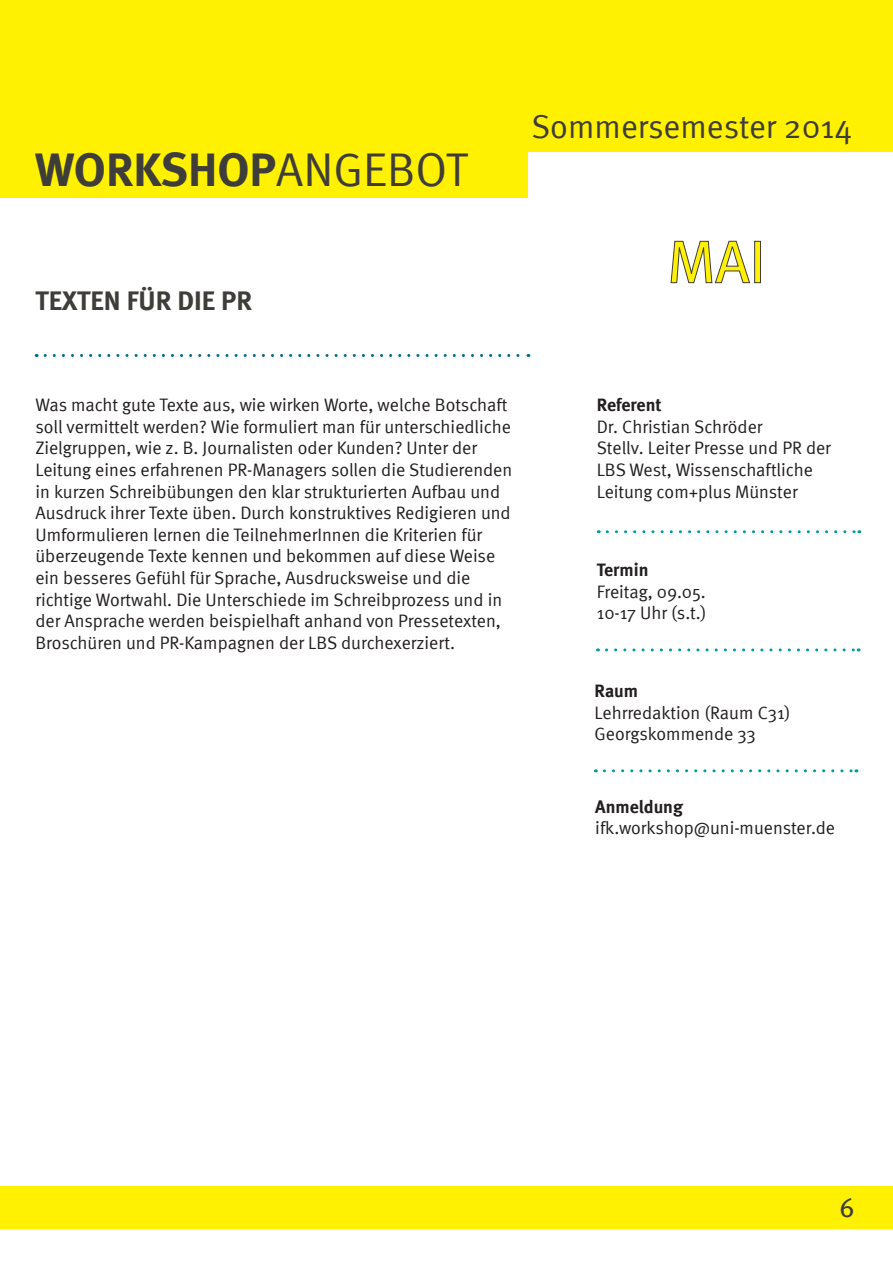
<style>
.page{position:relative;width:893px;height:1263px;background:#fff}
.page>*{position:absolute;margin:0;border:0;box-sizing:border-box;transform-origin:0 0}
.t1{font:60px "Meta";color:#fff101}
.t2{font:700 47.25px "Meta";color:#3e3d39}
.t3{font:33px "Meta Normal";color:#3e3d39}
.t4{font:700 27px "Meta";color:#3e3d39}
.t5{font:27px "Meta";color:#3e3d39}
.t6{font:18px/21.6px "Meta Normal";color:#231f20}
.t7{font:700 18px "Meta";color:#231f20}
.s1{font-family:"Meta Normal";font-weight:400}
</style>
<div class="page">
<div style="left:0;top:0;width:893px;height:198px;background:#fff101"></div>
<div style="left:528px;top:153px;width:365px;height:60px;background:#fff"></div>
<div style="left:0;top:1186px;width:893px;height:43px;background:#fff101"></div>
<svg style="left:45px;top:354px;width:484px;height:3px"></svg>
<svg style="left:607px;top:530px;width:253px;height:3px"></svg>
<svg style="left:606px;top:648px;width:253px;height:3px"></svg>
<svg style="left:604px;top:769px;width:253px;height:3px"></svg>
<svg style="left:670px;top:240px;width:80px;height:43px"></svg>
<p class="t2" style="left:35px;top:142px;width:434px">WORKSHOP<span class="s1">ANGEBOT</span></p>
<p class="t4" style="left:35px;top:284px;width:218px">TEXTEN FÜR DIE PR</p>
<p class="t3" style="left:531px;top:108px;width:322px">Sommersemester 2014</p>
<p class="t1" style="left:667px;top:227px;width:100px">MAI</p>
<p class="t6" style="left:35px;top:394px;width:478px">Was macht gute Texte aus, wie wirken Worte, welche Botschaft soll vermittelt werden? Wie formuliert man für unterschiedliche Zielgruppen, wie z. B. Journalisten oder Kunden? Unter der Leitung eines erfahrenen PR-Managers sollen die Studierenden in kurzen Schreibübungen den klar strukturierten Aufbau und Ausdruck ihrer Texte üben. Durch konstruktives Redigieren und Umformulieren lernen die TeilnehmerInnen die Kriterien für überzeugende Texte kennen und bekommen auf diese Weise ein besseres Gefühl für Sprache, Ausdrucksweise und die richtige Wortwahl. Die Unterschiede im Schreibprozess und in der Ansprache werden beispielhaft anhand von Pressetexten, Broschüren und PR-Kampagnen der LBS durchexerziert.</p>
<p class="t7" style="left:597px;top:394px;width:66px">Referent</p>
<p class="t6" style="left:597px;top:416px;width:167px">Dr. Christian Schröder</p>
<p class="t6" style="left:597px;top:437px;width:236px">Stellv. Leiter Presse und PR der<br>LBS West, Wissenschaftliche<br>Leitung com+plus Münster</p>
<p class="t7" style="left:597px;top:559px;width:53px">Termin</p>
<p class="t6" style="left:597px;top:581px;width:111px">Freitag, 09.05.</p>
<p class="t6" style="left:597px;top:602px;width:111px">10-17 Uhr (s.t.)</p>
<p class="t7" style="left:595px;top:680px;width:45px">Raum</p>
<p class="t6" style="left:595px;top:701px;width:197px">Lehrredaktion (Raum C31)</p>
<p class="t6" style="left:595px;top:723px;width:163px">Georgskommende 33</p>
<p class="t7" style="left:595px;top:796px;width:89px">Anmeldung</p>
<p class="t6" style="left:595px;top:817px;width:241px">ifk.workshop@uni-muenster.de</p>
<p class="t5" style="left:839px;top:1192px;width:17px">6</p>
</div>
